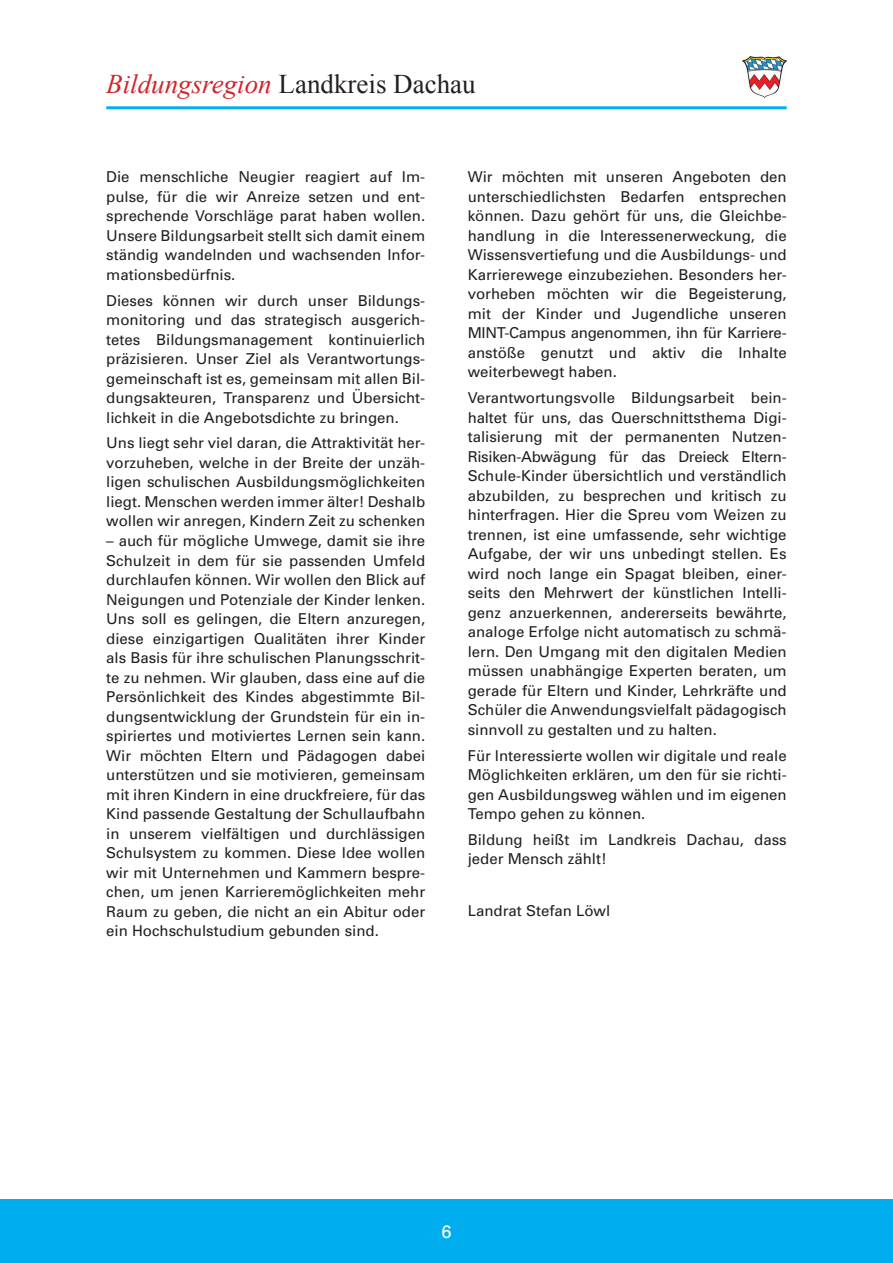
<style>
.page{position:relative;width:893px;height:1263px;background:#fff}
.page>*{position:absolute;margin:0;border:0;box-sizing:border-box;transform-origin:0 0}
.t1{font:27px "Times New Roman";color:#231f20}
.t2{font:18px "Univers";color:#fff}
.t3{font:15px/19.5px "Univers";color:#231f20;text-align:justify}
.s1{font-style:italic;color:#d1232a}
</style>
<div class="page">
<div style="left:0;top:1199px;width:893px;height:64px;background:#00aeef"></div>
<hr style="left:106px;top:106px;width:681px;height:3px;background:#00aeef">
<img style="left:742px;top:57px;width:45px;height:40px">
<h1 class="t1" style="left:106px;top:66px;width:371px"><span class="s1">Bildungsregion</span> Landkreis Dachau</h1>
<p class="t3" style="left:106px;top:167px;width:320px">Die menschliche Neugier reagiert auf Im&shy;pulse, für die wir Anreize setzen und ent&shy;sprechende Vorschläge parat haben wollen.<br>Unsere Bildungsarbeit stellt sich damit einem ständig wandelnden und wachsenden Infor&shy;mationsbedürfnis.</p>
<p class="t3" style="left:106px;top:290px;width:320px">Dieses können wir durch unser Bildungs&shy;monitoring und das strategisch ausgerich&shy;tetes Bildungsmanagement kontinuierlich präzisieren. Unser Ziel als Verantwortungs&shy;gemeinschaft ist es, gemeinsam mit allen Bil&shy;dungsakteuren, Transparenz und Übersicht&shy;lichkeit in die Angebotsdichte zu bringen.</p>
<p class="t3" style="left:106px;top:433px;width:320px">Uns liegt sehr viel daran, die Attraktivität her&shy;vorzuheben, welche in der Breite der unzäh&shy;ligen schulischen Ausbildungsmöglichkeiten liegt. Menschen werden immer älter! Deshalb wollen wir anregen, Kindern Zeit zu schenken</p>
<p class="t3" style="left:106px;top:531px;width:320px">– auch für mögliche Umwege, damit sie ihre Schulzeit in dem für sie passenden Umfeld durchlaufen können. Wir wollen den Blick auf Neigungen und Potenziale der Kinder lenken.<br>Uns soll es gelingen, die Eltern anzuregen, diese einzigartigen Qualitäten ihrer Kinder als Basis für ihre schulischen Planungsschrit&shy;te zu nehmen. Wir glauben, dass eine auf die Persönlichkeit des Kindes abgestimmte Bil&shy;dungsentwicklung der Grundstein für ein in&shy;spiriertes und motiviertes Lernen sein kann.<br>Wir möchten Eltern und Pädagogen dabei unterstützen und sie motivieren, gemeinsam mit ihren Kindern in eine druckfreiere, für das Kind passende Gestaltung der Schullaufbahn in unserem vielfältigen und durchlässigen Schulsystem zu kommen. Diese Idee wollen wir mit Unternehmen und Kammern bespre&shy;chen, um jenen Karrieremöglichkeiten mehr Raum zu geben, die nicht an ein Abitur oder ein Hochschulstudium gebunden sind.</p>
<p class="t3" style="left:468px;top:167px;width:320px">Wir möchten mit unseren Angeboten den unterschiedlichsten Bedarfen entsprechen können. Dazu gehört für uns, die Gleichbe&shy;handlung in die Interessenerweckung, die Wissensvertiefung und die Ausbildungs- und Karrierewege einzubeziehen. Besonders her&shy;vorheben möchten wir die Begeisterung, mit der Kinder und Jugendliche unseren MINT-Campus angenommen, ihn für Karriere&shy;anstöße genutzt und aktiv die Inhalte weiterbewegt haben.</p>
<p class="t3" style="left:468px;top:388px;width:320px">Verantwortungsvolle Bildungsarbeit bein&shy;haltet für uns, das Querschnittsthema Digi&shy;talisierung mit der permanenten Nutzen-Risiken-Abwägung für das Dreieck Eltern-Schule-Kinder übersichtlich und verständlich abzubilden, zu besprechen und kritisch zu hinterfragen. Hier die Spreu vom Weizen zu trennen, ist eine umfassende, sehr wichtige Aufgabe, der wir uns unbedingt stellen. Es wird noch lange ein Spagat bleiben, einer&shy;seits den Mehrwert der künstlichen Intelli&shy;genz anzuerkennen, andererseits bewährte, analoge Erfolge nicht automatisch zu schmä&shy;lern. Den Umgang mit den digitalen Medien müssen unabhängige Experten beraten, um gerade für Eltern und Kinder, Lehrkräfte und Schüler die Anwendungsvielfalt pädagogisch sinnvoll zu gestalten und zu halten.</p>
<p class="t3" style="left:468px;top:745px;width:320px">Für Interessierte wollen wir digitale und reale Möglichkeiten erklären, um den für sie richti&shy;gen Ausbildungsweg wählen und im eigenen Tempo gehen zu können.</p>
<p class="t3" style="left:468px;top:829px;width:320px">Bildung heißt im Landkreis Dachau, dass jeder Mensch zählt!</p>
<p class="t3" style="left:468px;top:901px;width:144px">Landrat Stefan Löwl</p>
<p class="t2" style="left:441px;top:1221px;width:12px">6</p>
</div>
